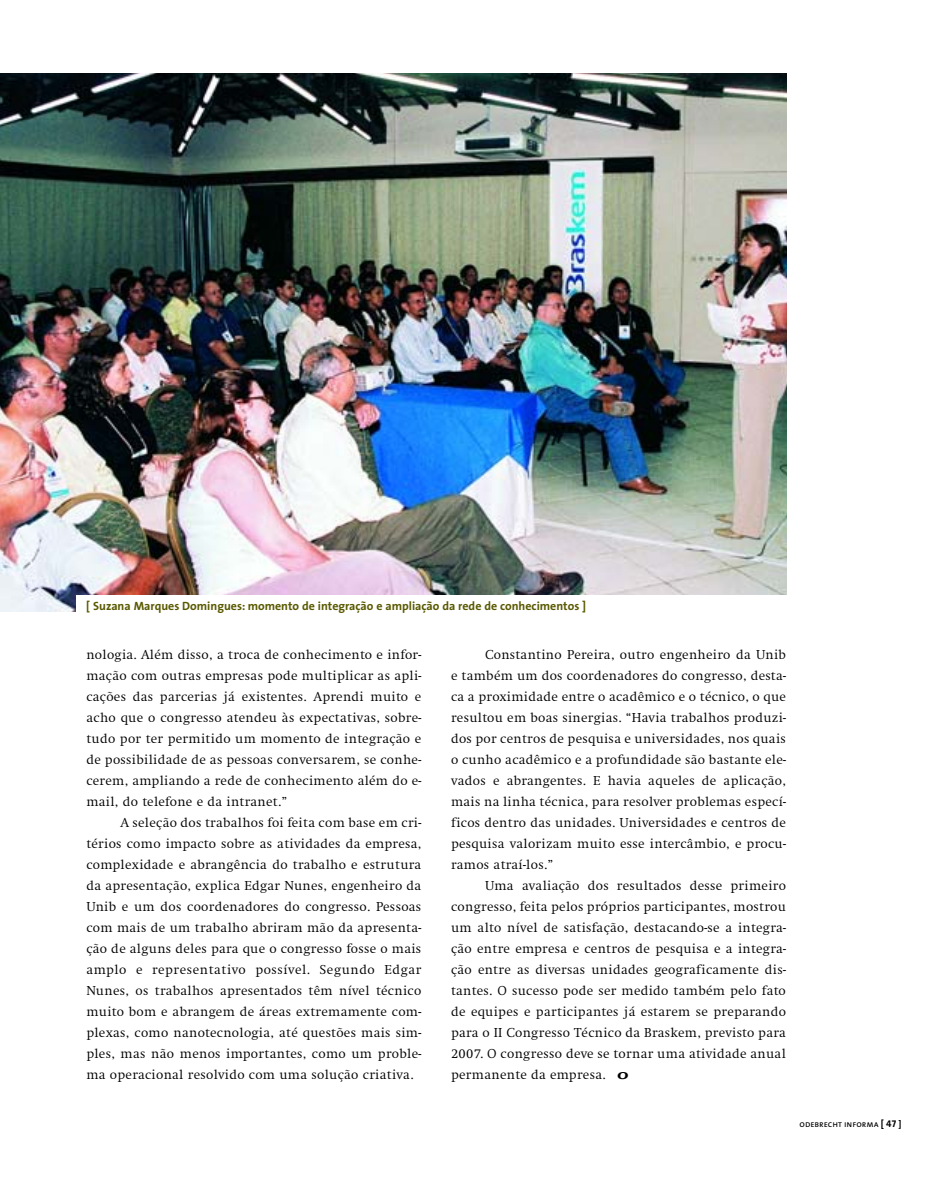
<style>
.page{position:relative;width:936px;height:1191px;background:#fff}
.page>*{position:absolute;margin:0;border:0;box-sizing:border-box;transform-origin:0 0}
.t1{font:300 13.5px/21px "Swift";letter-spacing:.02em;color:#000;text-align:justify}
.t2{font:700 12px "The Sans";color:#595900}
.t3{font:9px "The Sans Caps";color:#000}
.s1{font-family:"Alfabeto Odebrecht";font-weight:400}
.s2{font-family:"The Sans Bold Caps";font-size:9.75px}
.s3{font-family:"The Sans Bold Caps"}
</style>
<div class="page">
<img style="left:0;top:73px;width:786px;height:539px">
<div style="left:76px;top:595px;width:719px;height:29px;background:#fff"></div>
<p class="t2" style="left:86px;top:601px;width:501px">[ Suzana Marques Domingues: momento de integração e ampliação da rede de conhecimentos ]</p>
<p class="t1" style="left:86px;top:645px;width:336px">nologia. Além disso, a troca de conhecimento e infor&shy;mação com outras empresas pode multiplicar as apli&shy;cações das parcerias já existentes. Aprendi muito e acho que o congresso atendeu às expectativas, sobre&shy;tudo por ter permitido um momento de integração e de possibilidade de as pessoas conversarem, se conhe&shy;cerem, ampliando a rede de conhecimento além do e&shy;mail, do telefone e da intranet.”</p>
<p class="t1" style="left:86px;top:813px;width:336px;text-indent:34px">A seleção dos trabalhos foi feita com base em cri&shy;térios como impacto sobre as atividades da empresa, complexidade e abrangência do trabalho e estrutura da apresentação, explica Edgar Nunes, engenheiro da Unib e um dos coordenadores do congresso. Pessoas com mais de um trabalho abriram mão da apresenta&shy;ção de alguns deles para que o congresso fosse o mais amplo e representativo possível. Segundo Edgar Nunes, os trabalhos apresentados têm nível técnico muito bom e abrangem de áreas extremamente com&shy;plexas, como nanotecnologia, até questões mais sim&shy;ples, mas não menos importantes, como um proble&shy;ma operacional resolvido com uma solução criativa.</p>
<p class="t1" style="left:451px;top:645px;width:336px;text-indent:34px">Constantino Pereira, outro engenheiro da Unib e também um dos coordenadores do congresso, desta&shy;ca a proximidade entre o acadêmico e o técnico, o que resultou em boas sinergias. “Havia trabalhos produzi&shy;dos por centros de pesquisa e universidades, nos quais o cunho acadêmico e a profundidade são bastante ele&shy;vados e abrangentes. E havia aqueles de aplicação, mais na linha técnica, para resolver problemas especí&shy;ficos dentro das unidades. Universidades e centros de pesquisa valorizam muito esse intercâmbio, e procu&shy;ramos atraí-los.”</p>
<p class="t1" style="left:451px;top:876px;width:336px;text-indent:34px">Uma avaliação dos resultados desse primeiro congresso, feita pelos próprios participantes, mostrou um alto nível de satisfação, destacando-se a integra&shy;ção entre empresa e centros de pesquisa e a integra&shy;ção entre as diversas unidades geograficamente dis&shy;tantes. O sucesso pode ser medido também pelo fato de equipes e participantes já estarem se preparando para o II Congresso Técnico da Braskem, previsto para 2007. O congresso deve se tornar uma atividade anual permanente da empresa. <span class="s1">o</span></p>
<p class="t3" style="left:799px;top:1118px;width:103px">odebrecht informa <span class="s2">[ 47</span> <span class="s3">]</span></p>
</div>
